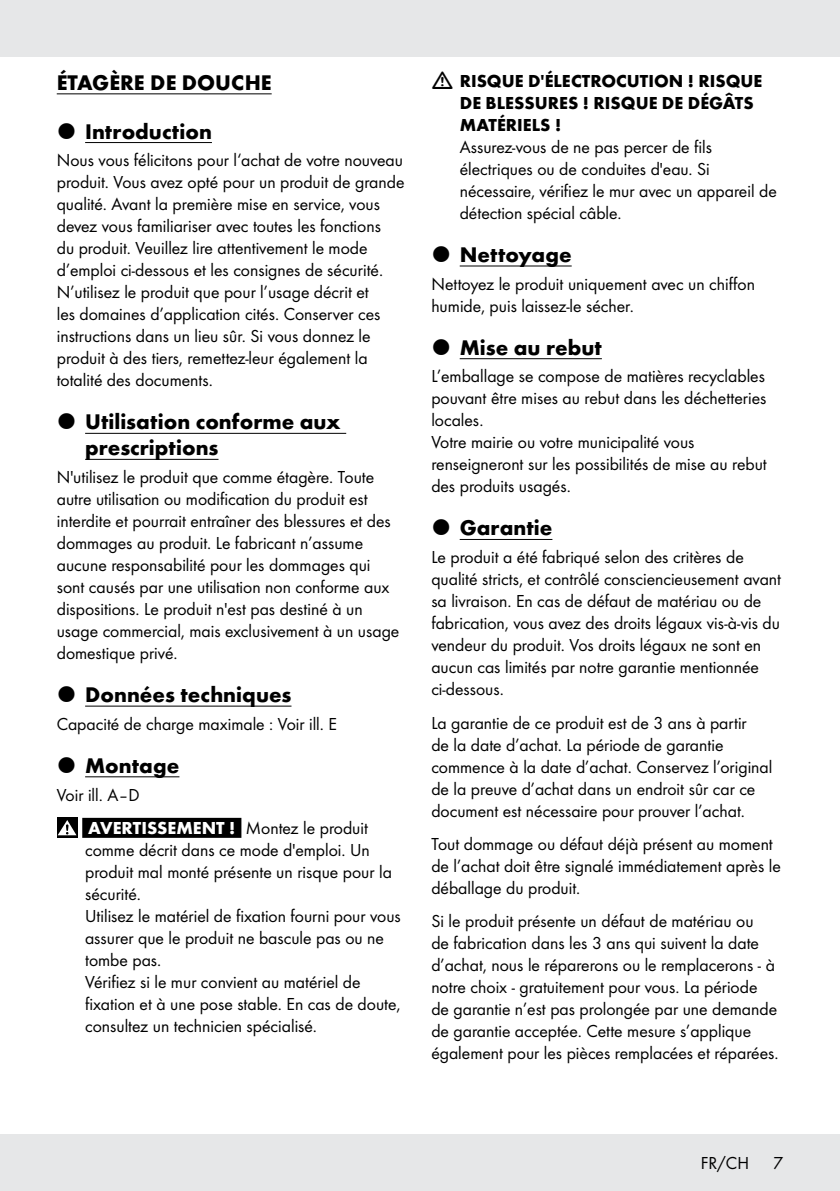
<style>
.page{position:relative;width:840px;height:1191px;background:#fff}
.page>*{position:absolute;margin:0;border:0;box-sizing:border-box;transform-origin:0 0}
.t1{font:700 22px/26px "Futura";color:#000}
.t2{font:18px/22px "Futura Boo";color:#000}
.t3{font:700 18px/22px "Futura";color:#000}
.s1{font-family:"Futura";font-weight:700;color:#fff}
</style>
<div class="page">
<div style="left:0;top:1134px;width:839px;height:57px;background:#e6e7e8"></div>
<div style="left:0;top:0;width:839px;height:57px;background:#e6e7e8"></div>
<hr style="left:57px;top:93px;width:214px;height:1px;background:#000">
<hr style="left:85px;top:142px;width:127px;height:1px;background:#000">
<hr style="left:85px;top:433px;width:261px;height:1px;background:#000">
<hr style="left:85px;top:459px;width:133px;height:1px;background:#000">
<hr style="left:85px;top:705px;width:206px;height:1px;background:#000">
<hr style="left:85px;top:776px;width:94px;height:1px;background:#000">
<div style="left:82px;top:818px;width:159px;height:20px;background:#000"></div>
<svg style="left:57px;top:817px;width:21px;height:21px"></svg>
<svg style="left:58px;top:820px;width:18px;height:15px"></svg>
<hr style="left:459px;top:265px;width:112px;height:1px;background:#000">
<hr style="left:459px;top:358px;width:142px;height:1px;background:#000">
<hr style="left:459px;top:539px;width:93px;height:1px;background:#000">
<p class="t1" style="left:57px;top:68px;width:216px">ÉTAGÈRE DE DOUCHE</p>
<p class="t1" style="left:85px;top:116px;width:128px">Introduction</p>
<p class="t2" style="left:57px;top:148px;width:349px">Nous vous félicitons pour l‘achat de votre nouveau produit. Vous avez opté pour un produit de grande qualité. Avant la première mise en service, vous devez vous familiariser avec toutes les fonctions<br>du produit. Veuillez lire attentivement le mode d’emploi ci-dessous et les consignes de sécurité.<br>N’utilisez le produit que pour l’usage décrit et<br>les domaines d’application cités. Conserver ces instructions dans un lieu sûr. Si vous donnez le produit à des tiers, remettez-leur également la totalité des documents.</p>
<p class="t1" style="left:85px;top:407px;width:257px">Utilisation conforme aux prescriptions</p>
<p class="t2" style="left:57px;top:465px;width:344px">N'utilisez le produit que comme étagère. Toute autre utilisation ou modification du produit est interdite et pourrait entraîner des blessures et des dommages au produit. Le fabricant n’assume aucune responsabilité pour les dommages qui sont causés par une utilisation non conforme aux dispositions. Le produit n'est pas destiné à un usage commercial, mais exclusivement à un usage domestique privé.</p>
<p class="t1" style="left:85px;top:680px;width:208px">Données techniques</p>
<p class="t2" style="left:57px;top:712px;width:281px">Capacité de charge maximale : Voir ill. E</p>
<p class="t1" style="left:85px;top:751px;width:96px">Montage</p>
<p class="t2" style="left:88px;top:777px;width:281px;line-height:33.4px;text-indent:-31px">Voir ill. A–D<br><span class="s1">AVERTISSEMENT !</span> Montez le produit</p>
<p class="t2" style="left:85px;top:838px;width:317px">comme décrit dans ce mode d'emploi. Un produit mal monté présente un risque pour la sécurité.<br>Utilisez le matériel de fixation fourni pour vous assurer que le produit ne bascule pas ou ne tombe pas.<br>Vérifiez si le mur convient au matériel de fixation et à une pose stable. En cas de doute, consultez un technicien spécialisé.</p>
<p class="t3" style="left:459px;top:69px;width:304px">RISQUE D'ÉLECTROCUTION ! RISQUE<br>DE BLESSURES ! RISQUE DE DÉGÂTS<br>MATÉRIELS !</p>
<p class="t2" style="left:459px;top:135px;width:318px">Assurez-vous de ne pas percer de fils électriques ou de conduites d'eau. Si nécessaire, vérifiez le mur avec un appareil de détection spécial câble.</p>
<p class="t1" style="left:459px;top:240px;width:113px">Nettoyage</p>
<p class="t2" style="left:431px;top:272px;width:325px">Nettoyez le produit uniquement avec un chiffon humide, puis laissez-le sécher.</p>
<p class="t1" style="left:459px;top:333px;width:144px">Mise au rebut</p>
<p class="t2" style="left:431px;top:364px;width:337px">L’emballage se compose de matières recyclables pouvant être mises au rebut dans les déchetteries locales.<br>Votre mairie ou votre municipalité vous renseigneront sur les possibilités de mise au rebut des produits usagés.</p>
<p class="t1" style="left:459px;top:513px;width:94px">Garantie</p>
<p class="t2" style="left:431px;top:545px;width:351px">Le produit a été fabriqué selon des critères de qualité stricts, et contrôlé consciencieusement avant sa livraison. En cas de défaut de matériau ou de fabrication, vous avez des droits légaux vis-à-vis du vendeur du produit. Vos droits légaux ne sont en aucun cas limités par notre garantie mentionnée ci-dessous.</p>
<p class="t2" style="left:431px;top:710px;width:342px">La garantie de ce produit est de 3 ans à partir<br>de la date d’achat. La période de garantie commence à la date d’achat. Conservez l’original de la preuve d’achat dans un endroit sûr car ce document est nécessaire pour prouver l’achat.</p>
<p class="t2" style="left:431px;top:832px;width:351px">Tout dommage ou défaut déjà présent au moment de l’achat doit être signalé immédiatement après le déballage du produit.</p>
<p class="t2" style="left:431px;top:909px;width:348px">Si le produit présente un défaut de matériau ou<br>de fabrication dans les 3 ans qui suivent la date d’achat, nous le réparerons ou le remplacerons - à notre choix - gratuitement pour vous. La période de garantie n’est pas prolongée par une demande de garantie acceptée. Cette mesure s’applique également pour les pièces remplacées et réparées.</p>
<p class="t2" style="left:700px;top:1151px;width:50px">FR/CH</p>
<p class="t2" style="left:772px;top:1151px;width:11px">7</p>
</div>
